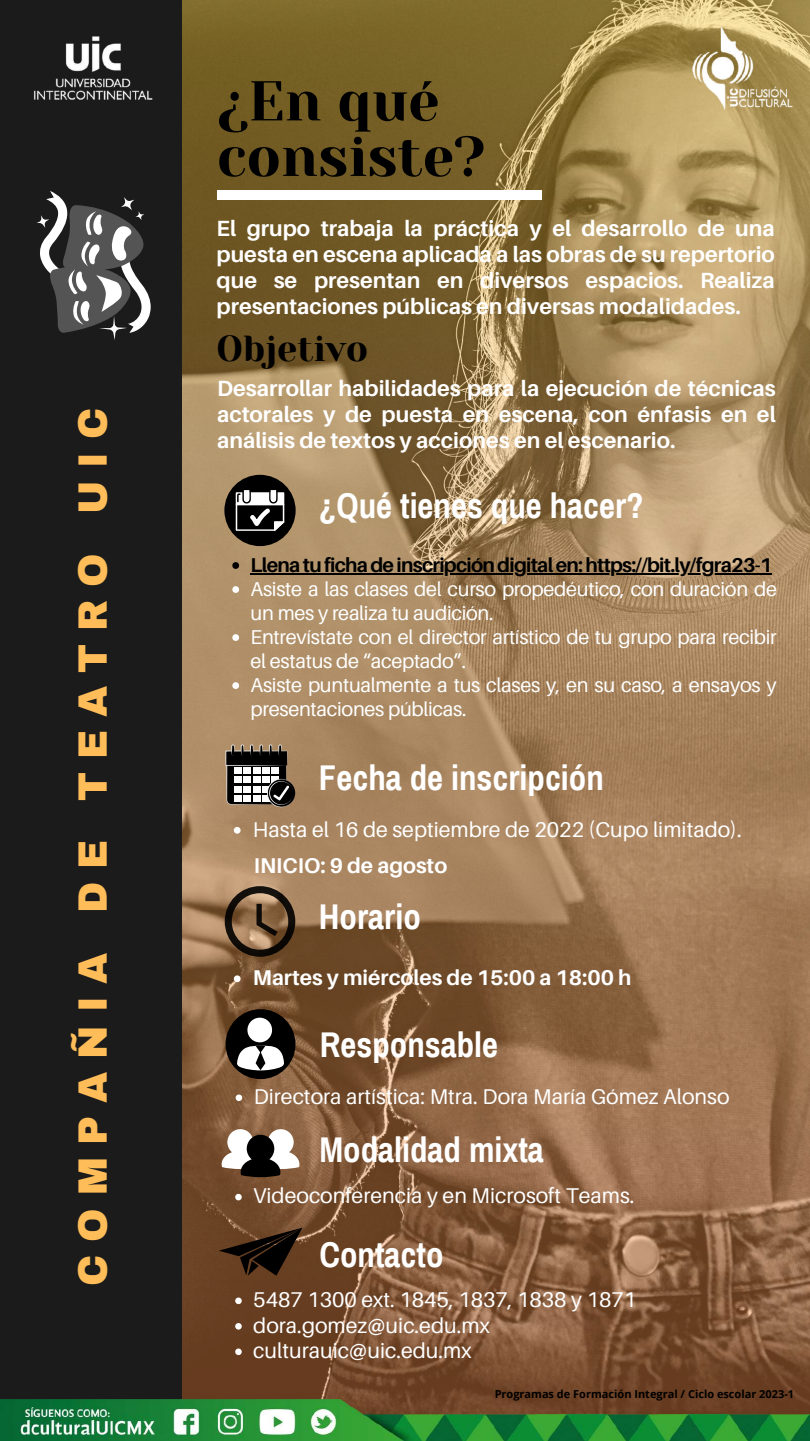
<style>
.page{position:relative;width:810px;height:1441px;background:#fff}
.page>*{position:absolute;margin:0;border:0;box-sizing:border-box;transform-origin:0 0}
.t1{font:56px/55.5px "Yeseva One";color:#000}
.t2{font:900 40.2px "Archivo";letter-spacing:.32em;color:#ffbd59}
.t3{font:36px "Yeseva One";color:#000}
.t4{font:700 34.9px "Archivo Narrow";color:#fff}
.t5{font:700 22px/26.2px "Aileron";color:#fff;text-align:justify}
.t6{font:21.3px/25.5px "Aileron";color:#fff}
.t7{font:700 21.3px "Aileron";color:#fff}
.t8{font:20px/24px "Aileron";letter-spacing:-.015em;color:#fff}
.t9{font:700 20px "Aileron";letter-spacing:-.035em;color:#000}
.t10{font:700 11px "Open Sans";color:#000}
</style>
<div class="page">
<div style="left:0;top:0;width:810px;height:1440px;background:#1b1b1b"></div>
<img style="left:182px;top:0;width:628px;height:1399px">
<img style="left:0;top:1399px;width:537px;height:40px">
<img style="left:537px;top:1399px;width:121px;height:40px">
<img style="left:658px;top:1399px;width:152px;height:40px">
<div style="left:217px;top:190px;width:325px;height:9px;background:#fff"></div>
<img style="left:33px;top:36px;width:120px;height:64px">
<img style="left:627px;top:0;width:183px;height:129px">
<svg style="left:37px;top:191px;width:114px;height:149px"></svg>
<svg style="left:222px;top:1128px;width:77px;height:48px;background:#91867e"></svg>
<svg style="left:235px;top:1193px;width:7px;height:7px"></svg>
<svg style="left:219px;top:1227px;width:83px;height:48px;background:#412816"></svg>
<svg style="left:235px;top:1297px;width:7px;height:6px"></svg>
<svg style="left:235px;top:1322px;width:7px;height:7px"></svg>
<svg style="left:235px;top:1348px;width:7px;height:6px"></svg>
<div style="left:224px;top:474px;width:72px;height:72px;background:#000;border-radius:50%"></div>
<svg style="left:236px;top:490px;width:48px;height:40px"></svg>
<svg style="left:232px;top:562px;width:7px;height:6px"></svg>
<hr style="left:251px;top:573px;width:521px;height:1px;background:#000">
<svg style="left:232px;top:586px;width:7px;height:6px"></svg>
<svg style="left:232px;top:634px;width:7px;height:6px"></svg>
<svg style="left:232px;top:682px;width:7px;height:6px"></svg>
<svg style="left:225px;top:744px;width:70px;height:63px;background:#69635b"></svg>
<svg style="left:234px;top:826px;width:7px;height:7px"></svg>
<svg style="left:225px;top:886px;width:70px;height:70px;background:#6e543b"></svg>
<svg style="left:234px;top:975px;width:7px;height:6px"></svg>
<div style="left:226px;top:1008px;width:69px;height:70px;background:#000;border-radius:50%"></div>
<svg style="left:235px;top:1017px;width:60px;height:61px"></svg>
<svg style="left:236px;top:1094px;width:6px;height:6px"></svg>
<h2 class="t2" style="left:72px;top:1285px;width:879px;rotate:-90deg">COMPAÑIA DE TEATRO UIC</h2>
<h1 class="t1" style="left:217px;top:74px;width:270px">¿En qué consiste?</h1>
<p class="t5" style="left:217px;top:214px;width:560px">El grupo trabaja la práctica y el desarrollo de una puesta en escena aplicada a las obras de su repertorio que se presentan en diversos espacios. Realiza presentaciones públicas en diversas modalidades.</p>
<h3 class="t3" style="left:217px;top:328px;width:153px">Objetivo</h3>
<p class="t5" style="left:217px;top:374px;width:560px">Desarrollar habilidades para la ejecución de técnicas actorales y de puesta en escena, con énfasis en el análisis de textos y acciones en el escenario.</p>
<h3 class="t4" style="left:319px;top:487px;width:326px">¿Qué tienes que hacer?</h3>
<p class="t9" style="left:251px;top:552px;width:523px">Llena tu ficha de inscripción digital en: https://bit.ly/fgra23-1</p>
<p class="t8" style="left:251px;top:576px;width:528px">Asiste a las clases del curso propedéutico, con duración de un mes y realiza tu audición.<br>Entrevístate con el director artístico de tu grupo para recibir el estatus de “aceptado”.<br>Asiste puntualmente a tus clases y, en su caso, a ensayos y presentaciones públicas.</p>
<h3 class="t4" style="left:319px;top:759px;width:286px">Fecha de inscripción</h3>
<p class="t6" style="left:253px;top:815px;width:490px">Hasta el 16 de septiembre de 2022 (Cupo limitado).</p>
<p class="t7" style="left:254px;top:851px;width:195px">INICIO: 9 de agosto</p>
<h3 class="t4" style="left:319px;top:898px;width:103px">Horario</h3>
<p class="t7" style="left:253px;top:964px;width:380px">Martes y miércoles de 15:00 a 18:00 h</p>
<h3 class="t4" style="left:320px;top:1026px;width:180px">Responsable</h3>
<p class="t6" style="left:254px;top:1083px;width:477px">Directora artística: Mtra. Dora María Gómez Alonso</p>
<h3 class="t4" style="left:319px;top:1131px;width:226px">Modalidad mixta</h3>
<p class="t6" style="left:253px;top:1182px;width:383px">Videoconferencia y en Microsoft Teams.</p>
<h3 class="t4" style="left:319px;top:1235px;width:126px">Contacto</h3>
<p class="t6" style="left:253px;top:1285px;width:385px">5487 1300 ext. 1845, 1837, 1838 y 1871 dora.gomez@uic.edu.mx culturauic@uic.edu.mx</p>
<p class="t10" style="left:495px;top:1386px;width:301px">Programas de Formación Integral / Ciclo escolar 2023-1</p>
</div>
